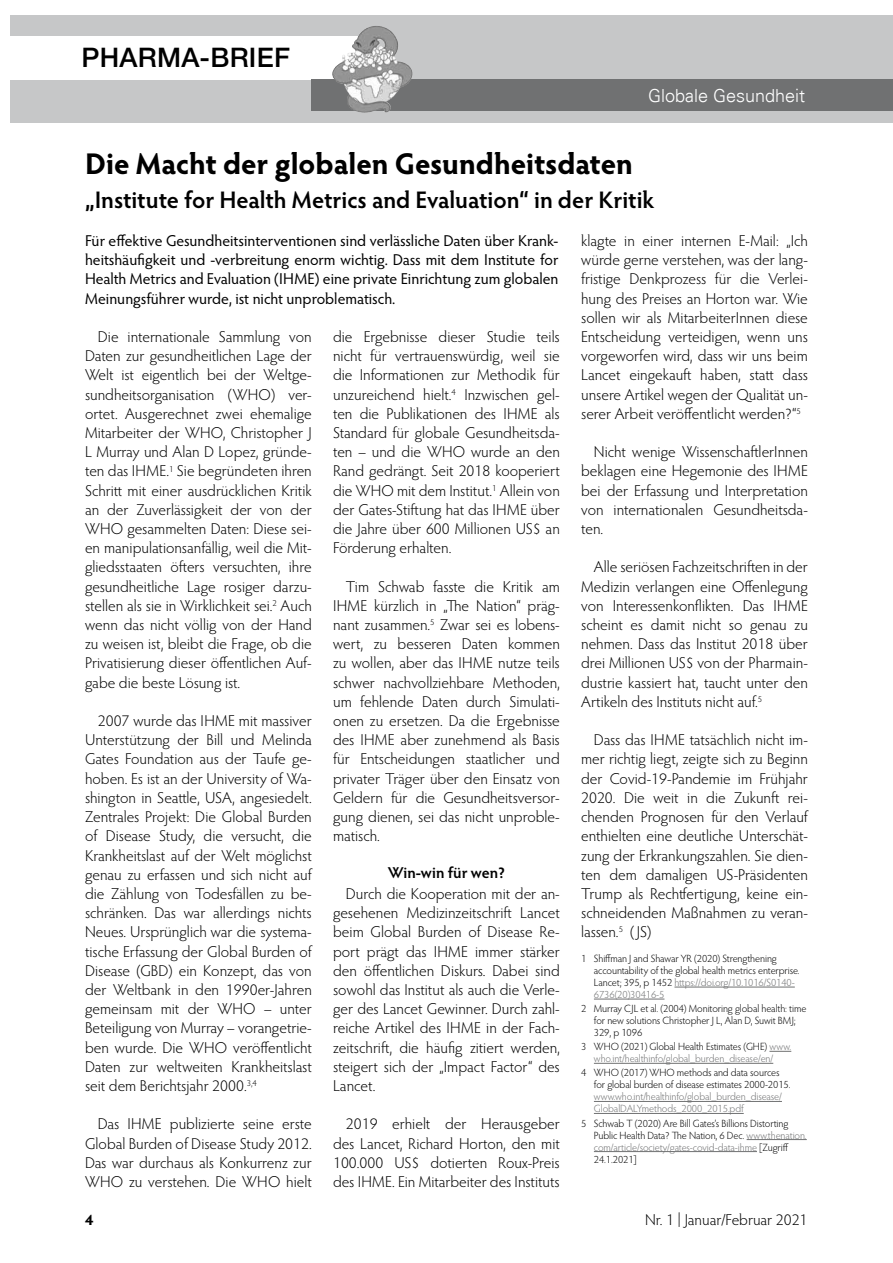
<style>
.page{position:relative;width:893px;height:1263px;background:#fff}
.page>*{position:absolute;margin:0;border:0;box-sizing:border-box;transform-origin:0 0}
.t1{font:700 30px "Hypatia Sans Pro";color:#000}
.t2{font:500 27px "Helvetica Neue LT";letter-spacing:.01em;color:#000}
.t3{font:600 24px "Hypatia Sans Pro";letter-spacing:-.005em;color:#000}
.t4{font:300 18px "Univers";color:#fff}
.t5{font:300 15.75px/19.2px "Hypatia Sans Pro";color:#000;text-align:justify}
.t6{font:15.75px/19.2px "Hypatia Sans Pro";color:#000;text-align:justify}
.t7{font:15.75px "Hypatia Sans Pro Light 2";color:#000}
.t8{font:600 15.75px "Hypatia Sans Pro";color:#000}
.t9{font:700 15px "Hypatia Sans Pro";color:#000}
.t10{font:300 10.5px/12px "Hypatia Sans Pro";letter-spacing:-.01em;color:#000}
.t11{font:300 10.5px/12px "Hypatia Sans Pro";letter-spacing:-.01em;color:#707172;text-align:center}
.s1{color:#707172}
.s2{color:#000}
</style>
<div class="page">
<div style="left:10px;top:15px;width:868px;height:108px;background:#c6c7c8"></div>
<div style="left:8px;top:36px;width:363px;height:43px;background:#fff"></div>
<div style="left:311px;top:79px;width:567px;height:32px;background:#707172"></div>
<img style="left:344px;top:26px;width:30px;height:34px">
<div style="left:862px;top:15px;width:31px;height:108px;background:#c6c7c8"></div>
<div style="left:846px;top:79px;width:47px;height:32px;background:#707172"></div>
<hr style="left:674px;top:987px;width:121px;height:1px;background:#707172">
<hr style="left:594px;top:999px;width:70px;height:1px;background:#707172">
<svg style="left:769px;top:1051px;width:22px;height:1px"></svg>
<hr style="left:594px;top:1063px;width:179px;height:1px;background:#707172">
<hr style="left:594px;top:1101px;width:188px;height:1px;background:#707172">
<hr style="left:594px;top:1113px;width:150px;height:1px;background:#707172">
<hr style="left:747px;top:1139px;width:60px;height:1px;background:#707172">
<hr style="left:594px;top:1151px;width:163px;height:1px;background:#707172">
<h2 class="t2" style="left:81px;top:42px;width:210px">PHARMA-BRIEF</h2>
<p class="t4" style="left:648px;top:85px;width:159px">Globale Gesundheit</p>
<h1 class="t1" style="left:85px;top:142px;width:549px">Die Macht der globalen Gesundheitsdaten</h1>
<h3 class="t3" style="left:85px;top:183px;width:571px">„Institute for Health Metrics and Evaluation“ in der Kritik</h3>
<p class="t6" style="left:85px;top:231px;width:475px">Für effektive Gesundheitsinterventionen sind verlässliche Daten über Krank&shy;heitshäufigkeit und -verbreitung enorm wichtig. Dass mit dem Institute for Health Metrics and Evaluation (IHME) eine private Einrichtung zum globalen Meinungsführer wurde, ist nicht unproblematisch.</p>
<p class="t5" style="left:85px;top:327px;width:228px;text-indent:13px">Die internationale Sammlung von Daten zur gesundheitlichen Lage der Welt ist eigentlich bei der Weltge&shy;sundheitsorganisation (WHO) ver&shy;ortet. Ausgerechnet zwei ehemalige Mitarbeiter der WHO, Christopher J L Murray und Alan D Lopez, gründe&shy;ten das IHME.<sup>1</sup> Sie begründeten ihren Schritt mit einer ausdrücklichen Kritik an der Zuverlässigkeit der von der WHO gesammelten Daten: Diese sei&shy;en manipulationsanfällig, weil die Mit&shy;gliedsstaaten öfters versuchten, ihre gesundheitliche Lage rosiger darzu&shy;stellen als sie in Wirklichkeit sei.<sup>2</sup> Auch wenn das nicht völlig von der Hand zu weisen ist, bleibt die Frage, ob die Privatisierung dieser öffentlichen Auf&shy;gabe die beste Lösung ist.</p>
<p class="t5" style="left:85px;top:711px;width:228px;text-indent:13px">2007 wurde das IHME mit massiver Unterstützung der Bill und Melinda Gates Foundation aus der Taufe ge&shy;hoben. Es ist an der University of Wa&shy;shington in Seattle, USA, angesiedelt.<br>Zentrales Projekt: Die Global Burden of Disease Study, die versucht, die Krankheitslast auf der Welt möglichst genau zu erfassen und sich nicht auf die Zählung von Todesfällen zu be&shy;schränken. Das war allerdings nichts Neues. Ursprünglich war die systema&shy;tische Erfassung der Global Burden of Disease (GBD) ein Konzept, das von der Weltbank in den 1990er-Jahren gemeinsam mit der WHO – unter Beteiligung von Murray – vorangetrie&shy;ben wurde. Die WHO veröffentlicht Daten zur weltweiten Krankheitslast seit dem Berichtsjahr 2000.<sup>3,4</sup></p>
<p class="t5" style="left:85px;top:1114px;width:228px;text-indent:13px">Das IHME publizierte seine erste Global Burden of Disease Study 2012.<br>Das war durchaus als Konkurrenz zur WHO zu verstehen. Die WHO hielt</p>
<p class="t5" style="left:581px;top:231px;width:228px">klagte in einer internen E-Mail: „Ich würde gerne verstehen, was der lang&shy;fristige Denkprozess für die Verlei&shy;hung des Preises an Horton war. Wie sollen wir als MitarbeiterInnen diese Entscheidung verteidigen, wenn uns vorgeworfen wird, dass wir uns beim Lancet eingekauft haben, statt dass unsere Artikel wegen der Qualität un&shy;serer Arbeit veröffentlicht werden?“<sup>5</sup></p>
<p class="t5" style="left:581px;top:442px;width:228px;text-indent:13px">Nicht wenige WissenschaftlerInnen beklagen eine Hegemonie des IHME bei der Erfassung und Interpretation von internationalen Gesundheitsda&shy;ten.</p>
<p class="t5" style="left:581px;top:557px;width:228px;text-indent:13px">Alle seriösen Fachzeitschriften in der Medizin verlangen eine Offenlegung von Interessenkonflikten. Das IHME scheint es damit nicht so genau zu nehmen. Dass das Institut 2018 über drei Millionen US$ von der Pharmain&shy;dustrie kassiert hat, taucht unter den Artikeln des Instituts nicht auf.<sup>5</sup></p>
<p class="t5" style="left:581px;top:730px;width:228px;text-indent:13px">Dass das IHME tatsächlich nicht im&shy;mer richtig liegt, zeigte sich zu Beginn der Covid-19-Pandemie im Frühjahr 2020. Die weit in die Zukunft rei&shy;chenden Prognosen für den Verlauf enthielten eine deutliche Unterschät&shy;zung der Erkrankungszahlen. Sie dien&shy;ten dem damaligen US-Präsidenten Trump als Rechtfertigung, keine ein&shy;schneidenden Maßnahmen zu veran&shy;lassen.<sup>5</sup> ( JS)</p>
<p class="t10" style="left:594px;top:952px;width:207px;text-indent:-13px">1 Shiffman J and Shawar YR (2020) Strengthening accountability of the global health metrics enterprise.<br>Lancet; 395, p 1452 <span class="s1">https://doi.org/10.1016/S0140- 6736(20)30416-5</span></p>
<p class="t10" style="left:594px;top:1002px;width:214px;text-indent:-13px">2 Murray CJL et al. (2004) Monitoring global health: time for new solutions Christopher J L, Alan D, Suwit BMJ;<br>329, p 1096</p>
<p class="t11" style="left:581px;top:1040px;width:212px"><span class="s2">3 WHO (2021) Global Health Estimates (GHE)</span> www. who.int/healthinfo/global_burden_disease/en/</p>
<p class="t10" style="left:594px;top:1067px;width:198px;text-indent:-13px">4 WHO (2017) WHO methods and data sources for global burden of disease estimates 2000-2015.</p>
<p class="t11" style="left:594px;top:1091px;width:190px;text-align:left">www.who.int/healthinfo/global_burden_disease/<br>GlobalDALYmethods_2000_2015.pdf</p>
<p class="t10" style="left:594px;top:1117px;width:214px;text-indent:-13px">5 Schwab T (2020) Are Bill Gates’s Billions Distorting Public Health Data? The Nation, 6 Dec. <span class="s1">www.thenation. com/article/society/gates-covid-data-ihme</span> [Zugriff 24.1.2021]</p>
<p class="t5" style="left:333px;top:327px;width:228px">die Ergebnisse dieser Studie teils nicht für vertrauenswürdig, weil sie die Informationen zur Methodik für unzureichend hielt.<sup>4</sup> Inzwischen gel&shy;ten die Publikationen des IHME als Standard für globale Gesundheitsda&shy;ten – und die WHO wurde an den Rand gedrängt. Seit 2018 kooperiert die WHO mit dem Institut.<sup>1</sup> Allein von der Gates-Stiftung hat das IHME über die Jahre über 600 Millionen US$ an Förderung erhalten.</p>
<p class="t5" style="left:333px;top:576px;width:228px;text-indent:13px">Tim Schwab fasste die Kritik am IHME kürzlich in „The Nation“ präg&shy;nant zusammen.<sup>5</sup> Zwar sei es lobens&shy;wert, zu besseren Daten kommen zu wollen, aber das IHME nutze teils schwer nachvollziehbare Methoden, um fehlende Daten durch Simulati&shy;onen zu ersetzen. Da die Ergebnisse des IHME aber zunehmend als Basis für Entscheidungen staatlicher und privater Träger über den Einsatz von Geldern für die Gesundheitsversor&shy;gung dienen, sei das nicht unproble&shy;matisch.</p>
<p class="t8" style="left:388px;top:862px;width:119px">Win-win für wen?</p>
<p class="t5" style="left:333px;top:883px;width:228px;text-indent:13px">Durch die Kooperation mit der an&shy;gesehenen Medizinzeitschrift Lancet beim Global Burden of Disease Re&shy;port prägt das IHME immer stärker den öffentlichen Diskurs. Dabei sind sowohl das Institut als auch die Verle&shy;ger des Lancet Gewinner. Durch zahl&shy;reiche Artikel des IHME in der Fach&shy;zeitschrift, die häufig zitiert werden, steigert sich der „Impact Factor“ des Lancet.</p>
<p class="t5" style="left:333px;top:1114px;width:228px;text-indent:13px">2019 erhielt der Herausgeber des Lancet, Richard Horton, den mit 100.000 US$ dotierten Roux-Preis des IHME. Ein Mitarbeiter des Instituts</p>
<p class="t9" style="left:85px;top:1209px;width:10px">4</p>
<p class="t7" style="left:645px;top:1210px;width:164px">Nr. 1 | Januar/Februar 2021</p>
</div>
